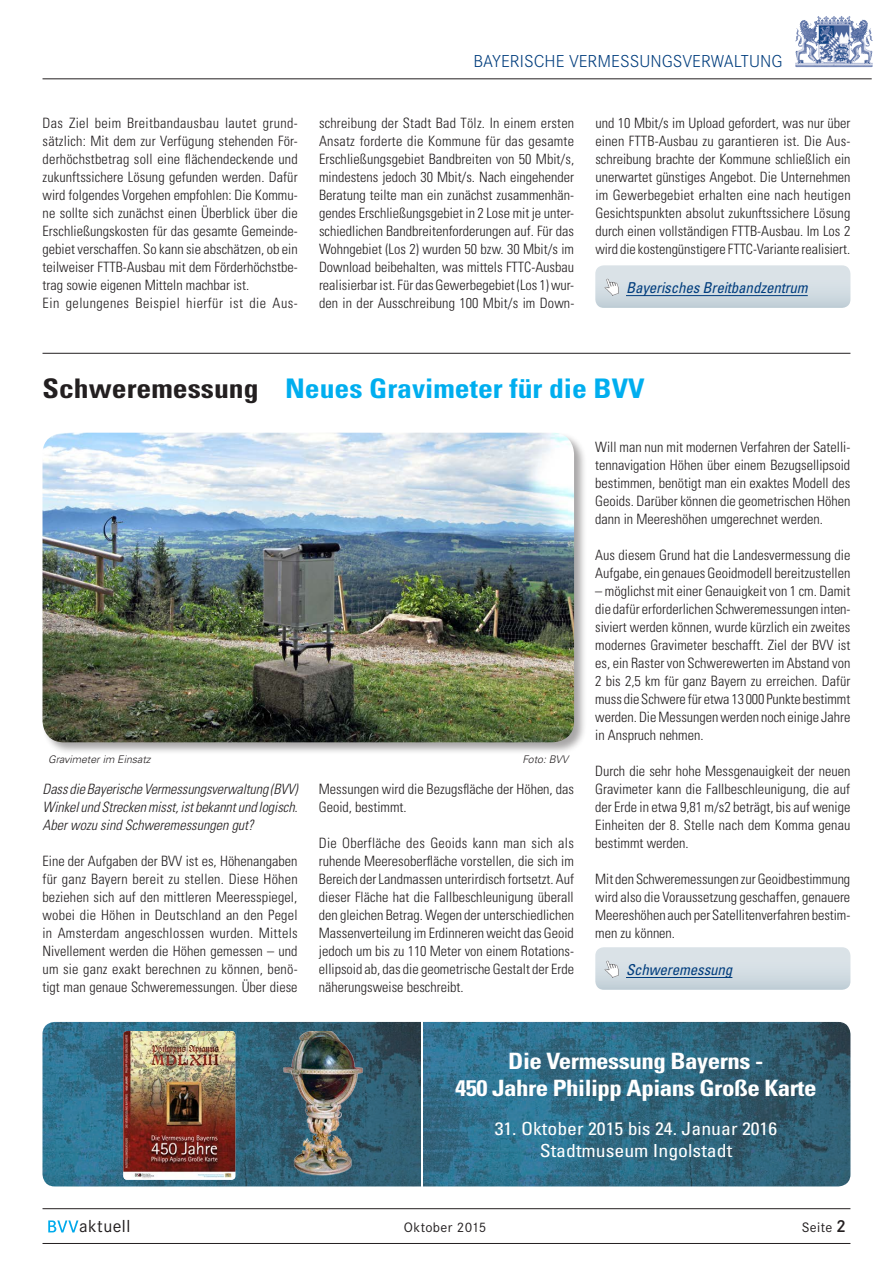
<style>
.page{position:relative;width:893px;height:1263px;background:#fff}
.page>*{position:absolute;margin:0;border:0;box-sizing:border-box;transform-origin:0 0}
.t1{font:700 condensed 27px "Univers";color:#00aeef;scale:1.1 1}
.t2{font:700 condensed 22.5px/27px "Univers";letter-spacing:-.02em;color:#fff;text-align:center;scale:1.11 1}
.t3{font:condensed 18px/21.6px "Univers";color:#fff;text-align:center;scale:1.1 1}
.t4{font:300 18px "Corporate S";color:#013d7d}
.t5{font:18px "Corporate S";letter-spacing:.025em;color:#231f20}
.t6{font:italic condensed 15px "Univers";letter-spacing:-.01em;color:#013d7d}
.t7{font:300 condensed 14.25px/18px "Univers";color:#231f20;text-align:justify}
.t8{font:italic 300 condensed 14.25px/18px "Univers";color:#231f20;text-align:justify}
.t9{font:14.25px "Corporate S";letter-spacing:.025em;color:#231f20}
.t10{font:italic 300 10.5px "Univers";color:#231f20}
.s1{color:#231f20}
.s2{font-weight:600;color:#fff}
.s3{font-weight:600;font-size:18px}
</style>
<div class="page">
<svg style="left:829px;top:16px;width:12px;height:5px"></svg>
<hr style="left:43px;top:1208px;width:807px;height:1px;background:#231f20">
<hr style="left:43px;top:1243px;width:807px;height:1px;background:#231f20">
<hr style="left:43px;top:78px;width:829px;height:1px;background:#231f20">
<hr style="left:43px;top:353px;width:807px;height:1px;background:#231f20">
<div style="left:42px;top:432px;width:545px;height:323px;background:#231f20;opacity:.4"></div>
<img style="left:43px;top:433px;width:531px;height:309px">
<svg style="left:595px;top:947px;width:255px;height:43px;background:#d3dce2"></svg>
<hr style="left:626px;top:977px;width:106px;height:1px;background:#013d7d">
<img style="left:601px;top:960px;width:22px;height:18px">
<svg style="left:595px;top:265px;width:255px;height:43px;background:#d2dce2"></svg>
<hr style="left:626px;top:295px;width:182px;height:1px;background:#013d7d">
<img style="left:601px;top:278px;width:22px;height:18px">
<img style="left:43px;top:1022px;width:378px;height:164px">
<img style="left:423px;top:1022px;width:427px;height:164px">
<img style="left:123px;top:1031px;width:112px;height:149px">
<img style="left:283px;top:1031px;width:81px;height:146px">
<p class="t4" style="left:473px;top:51px;width:310px">BAYERISCHE VERMESSUNGSVERWALTUNG</p>
<p class="t7" style="left:43px;top:114px;width:257px;text-align:left">Das Ziel beim Breitbandausbau lautet grund&shy;sätzlich: Mit dem zur Verfügung stehenden För&shy;derhöchstbetrag soll eine flächendeckende und zukunftssichere Lösung gefunden werden. Dafür wird folgendes Vorgehen empfohlen: Die Kommu&shy;ne sollte sich zunächst einen Überblick über die Erschließungskosten für das gesamte Gemeinde&shy;gebiet verschaffen. So kann sie abschätzen, ob ein teilweiser FTTB-Ausbau mit dem Förderhöchstbe&shy;trag sowie eigenen Mitteln machbar ist.<br>Ein gelungenes Beispiel hierfür ist die Aus-</p>
<p class="t7" style="left:319px;top:114px;width:257px">schreibung der Stadt Bad Tölz. In einem ersten Ansatz forderte die Kommune für das gesamte Erschließungsgebiet Bandbreiten von 50 Mbit/s, mindestens jedoch 30 Mbit/s. Nach eingehender Beratung teilte man ein zunächst zusammenhän&shy;gendes Erschließungsgebiet in 2 Lose mit je unter&shy;schiedlichen Bandbreitenforderungen auf. Für das Wohngebiet (Los 2) wurden 50 bzw. 30 Mbit/s im Download beibehalten, was mittels FTTC-Ausbau realisierbar ist. Für das Gewerbegebiet (Los 1) wur&shy;den in der Ausschreibung 100 Mbit/s im Down-</p>
<p class="t7" style="left:595px;top:113px;width:257px">und 10 Mbit/s im Upload gefordert, was nur über einen FTTB-Ausbau zu garantieren ist. Die Aus&shy;schreibung brachte der Kommune schließlich ein unerwartet günstiges Angebot. Die Unternehmen im Gewerbegebiet erhalten eine nach heutigen Gesichtspunkten absolut zukunftssichere Lösung durch einen vollständigen FTTB-Ausbau. Im Los 2 wird die kostengünstigere FTTC-Variante realisiert.</p>
<p class="t6" style="left:626px;top:278px;width:183px">Bayerisches Breitbandzentrum</p>
<h1 class="t1" style="left:43px;top:372px;width:549px"><span class="s1">Schweremessung</span> Neues Gravimeter für die BVV</h1>
<p class="t10" style="left:48px;top:753px;width:104px">Gravimeter im Einsatz</p>
<p class="t10" style="left:523px;top:753px;width:47px">Foto: BVV</p>
<p class="t8" style="left:43px;top:780px;width:257px">Dass die Bayerische Vermessungsverwaltung (BVV)<br>Winkel und Strecken misst, ist bekannt und logisch.<br>Aber wozu sind Schweremessungen gut?</p>
<p class="t7" style="left:43px;top:852px;width:257px">Eine der Aufgaben der BVV ist es, Höhenangaben für ganz Bayern bereit zu stellen. Diese Höhen beziehen sich auf den mittleren Meeresspiegel, wobei die Höhen in Deutschland an den Pegel in Amsterdam angeschlossen wurden. Mittels Nivellement werden die Höhen gemessen – und um sie ganz exakt berechnen zu können, benö&shy;tigt man genaue Schweremessungen. Über diese</p>
<p class="t7" style="left:319px;top:780px;width:257px">Messungen wird die Bezugsfläche der Höhen, das<br>Geoid, bestimmt.</p>
<p class="t7" style="left:319px;top:834px;width:257px">Die Oberfläche des Geoids kann man sich als ruhende Meeresoberfläche vorstellen, die sich im Bereich der Landmassen unterirdisch fortsetzt. Auf dieser Fläche hat die Fallbeschleunigung überall den gleichen Betrag. Wegen der unterschiedlichen Massenverteilung im Erdinneren weicht das Geoid jedoch um bis zu 110 Meter von einem Rotations&shy;ellipsoid ab, das die geometrische Gestalt der Erde näherungsweise beschreibt.</p>
<p class="t7" style="left:595px;top:437px;width:257px">Will man nun mit modernen Verfahren der Satelli&shy;tennavigation Höhen über einem Bezugsellipsoid bestimmen, benötigt man ein exaktes Modell des Geoids. Darüber können die geometrischen Höhen dann in Meereshöhen umgerechnet werden.</p>
<p class="t7" style="left:595px;top:545px;width:257px">Aus diesem Grund hat die Landesvermessung die<br>Aufgabe, ein genaues Geoidmodell bereitzustellen</p>
<p class="t7" style="left:595px;top:581px;width:257px">– möglichst mit einer Genauigkeit von 1 cm. Damit die dafür erforderlichen Schweremessungen inten&shy;siviert werden können, wurde kürzlich ein zweites modernes Gravimeter beschafft. Ziel der BVV ist es, ein Raster von Schwerewerten im Abstand von 2 bis 2,5 km für ganz Bayern zu erreichen. Dafür muss die Schwere für etwa 13 000 Punkte bestimmt werden. Die Messungen werden noch einige Jahre in Anspruch nehmen.</p>
<p class="t7" style="left:595px;top:762px;width:257px">Durch die sehr hohe Messgenauigkeit der neuen Gravimeter kann die Fallbeschleunigung, die auf der Erde in etwa 9,81 m/s2 beträgt, bis auf wenige Einheiten der 8. Stelle nach dem Komma genau bestimmt werden.</p>
<p class="t7" style="left:595px;top:870px;width:257px">Mit den Schweremessungen zur Geoidbestimmung wird also die Voraussetzung geschaffen, genauere Meereshöhen auch per Satellitenverfahren bestim&shy;men zu können.</p>
<p class="t6" style="left:626px;top:960px;width:108px">Schweremessung</p>
<h2 class="t2" style="left:455px;top:1048px;width:327px">Die Vermessung Bayerns -<br>450 Jahre Philipp Apians Große Karte</h2>
<p class="t3" style="left:495px;top:1117px;width:258px">31. Oktober 2015 bis 24. Januar 2016<br>Stadtmuseum Ingolstadt</p>
<p class="t5" style="left:47px;top:1216px;width:85px"><span class="s2">BVV</span>aktuell</p>
<p class="t9" style="left:404px;top:1219px;width:84px">Oktober 2015</p>
<p class="t9" style="left:802px;top:1219px;width:46px">Seite <span class="s3">2</span></p>
</div>
